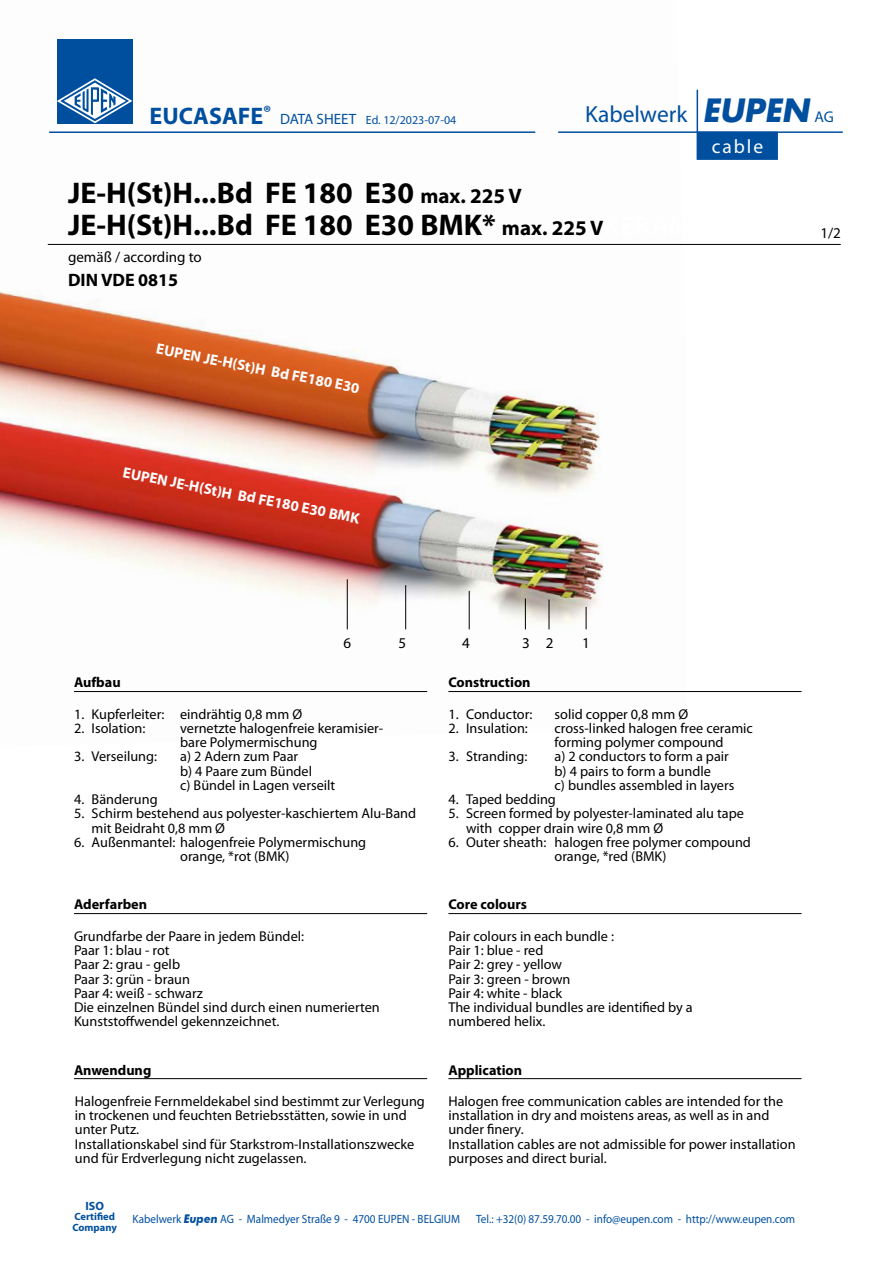
<style>
.page{position:relative;width:893px;height:1263px;background:#fff}
.page>*{position:absolute;margin:0;border:0;box-sizing:border-box;transform-origin:0 0}
.t1{font:700 30px/32px "Myriad Pro";color:#000}
.t2{font:23.4px "Myriad";color:#004f9f}
.t3{font:19.5px "Myriad";letter-spacing:.1em;color:#fff}
.t4{font:700 18px "Myriad Pro";color:#000}
.t5{font:700 15px "Myriad Pro";color:#fff}
.t6{font:15px "Myriad Pro";color:#000}
.t7{font:14.25px/14.2px "Myriad Pro";color:#000}
.t8{font:700 14.25px "Myriad Pro";color:#000}
.t9{font:12px "Myriad Pro";color:#004f9f;scale:.93 1}
.t10{font:12px "Myriad Pro";color:#004f9f}
.t11{font:700 12px "Myriad Pro";color:#004f9f}
.t12{font:700 10.5px/10.5px "Myriad Pro";color:#004f9f}
.s1{font-weight:700;font-size:24px}
.s2{font-size:15px}
.s3{font-family:"Futura";font-weight:700;font-style:italic;font-size:31.2px}
.s4{font-size:15.6px}
.s5{font-size:21px}
.s6{font-size:27px;color:#fff}
.s7{font-family:"Futura BT";font-weight:700;font-style:italic}
</style>
<div class="page">
<img style="left:0;top:39px;width:686px;height:654px">
<hr style="left:347px;top:579px;width:1px;height:50px;background:#000">
<hr style="left:525px;top:598px;width:1px;height:31px;background:#000">
<hr style="left:469px;top:591px;width:1px;height:38px;background:#000">
<hr style="left:405px;top:585px;width:1px;height:44px;background:#000">
<hr style="left:549px;top:599px;width:1px;height:30px;background:#000">
<svg style="left:586px;top:607px;width:1px;height:22px"></svg>
<svg style="left:696px;top:89px;width:82px;height:71px"></svg>
<hr style="left:558px;top:131px;width:285px;height:2px;background:#004f9f">
<hr style="left:49px;top:131px;width:486px;height:2px;background:#004f9f">
<hr style="left:34px;top:265px;width:801px;height:1px;background:#004f9f">
<div style="left:57px;top:39px;width:75px;height:85px;background:#004f9f"></div>
<svg style="left:57px;top:78px;width:75px;height:45px"></svg>
<hr style="left:74px;top:691px;width:353px;height:1px;background:#000">
<hr style="left:74px;top:913px;width:353px;height:1px;background:#000">
<hr style="left:74px;top:1078px;width:353px;height:1px;background:#000">
<hr style="left:448px;top:691px;width:353px;height:1px;background:#000">
<hr style="left:448px;top:913px;width:353px;height:1px;background:#000">
<hr style="left:448px;top:1078px;width:353px;height:1px;background:#000">
<hr style="left:48px;top:244px;width:793px;height:1px;background:#000">
<p class="t10" style="left:150px;top:112px;width:308px"><span class="s1">EUCASAFE</span><sup>®</sup> <span class="s2">DATA SHEET</span> Ed. 12/2023-07-04</p>
<h2 class="t2" style="left:585px;top:102px;width:250px">Kabelwerk <span class="s3">EUPEN</span> <span class="s4">AG</span></h2>
<h1 class="t1" style="left:68px;top:176px;width:625px">JE-H(St)H...Bd FE 180 E30 <span class="s5">max. 225 V<br></span>JE-H(St)H...Bd FE 180 E30 BMK* <span class="s5">max. 225 V</span><span class="s6">KERAM</span></h1>
<p class="t6" style="left:68px;top:248px;width:135px">gemäß / according to</p>
<p class="t4" style="left:68px;top:268px;width:112px">DIN VDE 0815</p>
<h3 class="t3" style="left:712px;top:137px;width:53px">cable</h3>
<p class="t5" style="left:158px;top:339px;width:208px;rotate:11deg">EUPEN JE-H(St)H Bd FE180 E30</p>
<p class="t5" style="left:125px;top:463px;width:242px;rotate:11deg">EUPEN JE-H(St)H Bd FE180 E30 BMK</p>
<p class="t6" style="left:820px;top:224px;width:22px">1/2</p>
<p class="t6" style="left:343px;top:634px;width:9px">6</p>
<p class="t6" style="left:398px;top:634px;width:9px">5</p>
<p class="t6" style="left:462px;top:634px;width:9px">4</p>
<p class="t6" style="left:522px;top:634px;width:33px">3 2</p>
<p class="t6" style="left:582px;top:634px;width:9px">1</p>
<p class="t8" style="left:74px;top:673px;width:48px">Aufbau</p>
<p class="t7" style="left:74px;top:706px;width:230px">1. Kupferleiter: eindrähtig 0,8 mm Ø</p>
<p class="t7" style="left:74px;top:721px;width:73px">2. Isolation:</p>
<p class="t7" style="left:180px;top:721px;width:205px">vernetzte halogenfreie keramisier&shy;bare Polymermischung</p>
<p class="t7" style="left:74px;top:749px;width:85px">3. Verseilung:</p>
<p class="t7" style="left:180px;top:749px;width:157px">a) 2 Adern zum Paar<br>b) 4 Paare zum Bündel<br>c) Bündel in Lagen verseilt</p>
<p class="t7" style="left:74px;top:792px;width:85px">4. Bänderung</p>
<p class="t7" style="left:92px;top:806px;width:326px;text-indent:-18px">5. Schirm bestehend aus polyester-kaschiertem Alu-Band mit Beidraht 0,8 mm Ø</p>
<p class="t7" style="left:180px;top:835px;width:188px;text-indent:-106px">6. Außenmantel: halogenfreie Polymermischung orange, *rot (BMK)</p>
<p class="t8" style="left:74px;top:895px;width:75px">Aderfarben</p>
<p class="t7" style="left:74px;top:928px;width:307px">Grundfarbe der Paare in jedem Bündel:<br>Paar 1: blau - rot<br>Paar 2: grau - gelb<br>Paar 3: grün - braun<br>Paar 4: weiß - schwarz<br>Die einzelnen Bündel sind durch einen numerierten<br>Kunststoffwendel gekennzeichnet.</p>
<p class="t8" style="left:74px;top:1060px;width:79px">Anwendung</p>
<p class="t7" style="left:75px;top:1094px;width:351px">Halogenfreie Fernmeldekabel sind bestimmt zur Verlegung in trockenen und feuchten Betriebsstätten, sowie in und unter Putz.<br>Installationskabel sind für Starkstrom-Installationszwecke und für Erdverlegung nicht zugelassen.</p>
<p class="t8" style="left:448px;top:673px;width:84px">Construction</p>
<p class="t7" style="left:448px;top:706px;width:86px">1. Conductor:</p>
<p class="t7" style="left:555px;top:706px;width:135px">solid copper 0,8 mm Ø</p>
<p class="t7" style="left:448px;top:721px;width:81px">2. Insulation:</p>
<p class="t7" style="left:555px;top:721px;width:200px">cross-linked halogen free ceramic forming polymer compound</p>
<p class="t7" style="left:448px;top:749px;width:80px">3. Stranding:</p>
<p class="t7" style="left:555px;top:749px;width:181px">a) 2 conductors to form a pair b) 4 pairs to form a bundle<br>c) bundles assembled in layers</p>
<p class="t7" style="left:448px;top:792px;width:109px">4. Taped bedding</p>
<p class="t7" style="left:466px;top:806px;width:279px;text-indent:-18px">5. Screen formed by polyester-laminated alu tape with copper drain wire 0,8 mm Ø</p>
<p class="t7" style="left:555px;top:835px;width:198px;text-indent:-106px">6. Outer sheath: halogen free polymer compound orange, *red (BMK)</p>
<p class="t8" style="left:448px;top:895px;width:80px">Core colours</p>
<p class="t7" style="left:448px;top:928px;width:246px">Pair colours in each bundle :<br>Pair 1: blue - red<br>Pair 2: grey - yellow<br>Pair 3: green - brown<br>Pair 4: white - black<br>The individual bundles are identified by a numbered helix.</p>
<p class="t8" style="left:448px;top:1060px;width:75px">Application</p>
<p class="t7" style="left:448px;top:1094px;width:349px">Halogen free communication cables are intended for the installation in dry and moistens areas, as well as in and under finery.<br>Installation cables are not admissible for power installation purposes and direct burial.</p>
<p class="t11" style="left:85px;top:1198px;width:20px">ISO</p>
<p class="t12" style="left:73px;top:1211px;width:46px">Certified<br>Company</p>
<p class="t9" style="left:133px;top:1211px;width:354px">Kabelwerk <span class="s7">Eupen</span> AG - Malmedyer Straße 9 - 4700 EUPEN - BELGIUM</p>
<p class="t9" style="left:476px;top:1211px;width:344px">Tel.: +32(0) 87.59.70.00 - info@eupen.com - http://www.eupen.com</p>
</div>
